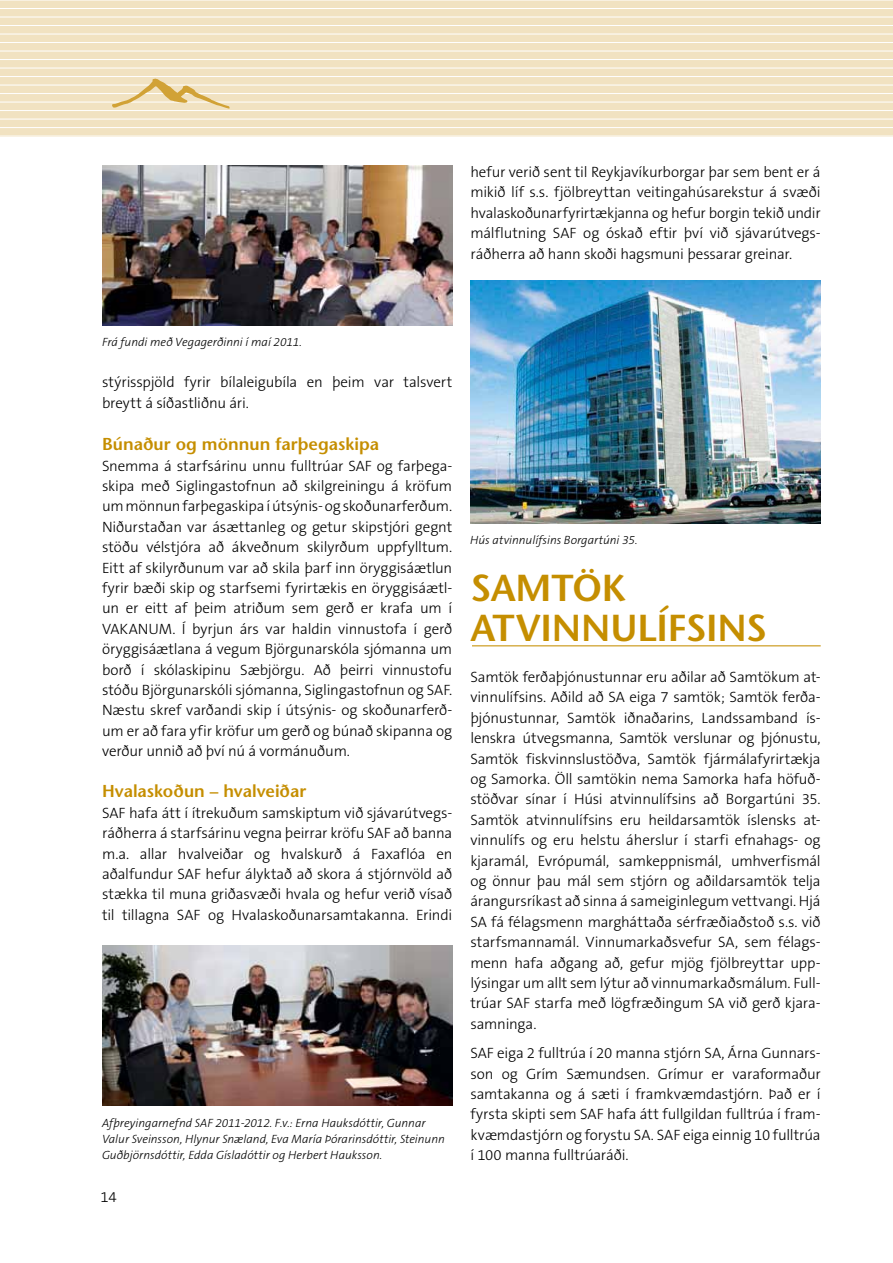
<style>
.page{position:relative;width:893px;height:1263px;background:#fff}
.page>*{position:absolute;margin:0;border:0;box-sizing:border-box;transform-origin:0 0}
.t1{font:600 37.5px/40.5px "Stone Sans";letter-spacing:-.005em;color:#c58e00}
.t2{font:600 17.25px "Stone Sans";color:#c58e00}
.t3{font:300 15px/20.4px "The Sans B3";letter-spacing:-.01em;color:#000;text-align:justify}
.t4{font:italic 300 12px/15.9px "The Sans B3";color:#000}
</style>
<div class="page">
<div style="left:0;top:0;width:893px;height:136px;background:#f1e2c1"></div>
<hr style="left:0;top:0;width:893px;height:1px;background:#fff">
<hr style="left:0;top:8px;width:893px;height:1px;background:#fff">
<hr style="left:0;top:17px;width:893px;height:1px;background:#fff">
<hr style="left:0;top:25px;width:893px;height:1px;background:#fff">
<hr style="left:0;top:34px;width:893px;height:1px;background:#fff">
<hr style="left:0;top:42px;width:893px;height:1px;background:#fff">
<hr style="left:0;top:51px;width:893px;height:1px;background:#fff">
<hr style="left:0;top:59px;width:893px;height:1px;background:#fff">
<hr style="left:0;top:68px;width:893px;height:1px;background:#fff">
<hr style="left:0;top:76px;width:893px;height:1px;background:#fff">
<hr style="left:0;top:85px;width:893px;height:1px;background:#fff">
<hr style="left:0;top:93px;width:893px;height:1px;background:#fff">
<hr style="left:0;top:102px;width:893px;height:1px;background:#fff">
<hr style="left:0;top:110px;width:893px;height:1px;background:#fff">
<hr style="left:0;top:119px;width:893px;height:1px;background:#fff">
<hr style="left:0;top:127px;width:893px;height:1px;background:#fff">
<svg style="left:112px;top:78px;width:118px;height:31px"></svg>
<img style="left:102px;top:166px;width:350px;height:159px">
<img style="left:102px;top:945px;width:350px;height:161px">
<img style="left:471px;top:281px;width:350px;height:242px">
<hr style="left:472px;top:645px;width:349px;height:1px;background:#c58e00">
<p class="t3" style="left:470px;top:162px;width:352px">hefur verið sent til Reykjavíkurborgar þar sem bent er á mikið líf s.s. fjölbreyttan veitingahúsarekstur á svæði hvalaskoðunarfyrirtækjanna og hefur borgin tekið undir málflutning SAF og óskað eftir því við sjávarútvegs&shy;ráðherra að hann skoði hagsmuni þessarar greinar.</p>
<p class="t4" style="left:102px;top:335px;width:201px">Frá fundi með Vegagerðinni í maí 2011.</p>
<p class="t3" style="left:102px;top:373px;width:352px">stýrisspjöld fyrir bílaleigubíla en þeim var talsvert breytt á síðastliðnu ári.</p>
<p class="t2" style="left:102px;top:434px;width:279px">Búnaður og mönnun farþegaskipa</p>
<p class="t3" style="left:102px;top:456px;width:352px">Snemma á starfsárinu unnu fulltrúar SAF og farþega&shy;skipa með Siglingastofnun að skilgreiningu á kröfum um mönnun farþegaskipa í útsýnis- og skoðunarferðum.<br>Niðurstaðan var ásættanleg og getur skipstjóri gegnt stöðu vélstjóra að ákveðnum skilyrðum uppfylltum.<br>Eitt af skilyrðunum var að skila þarf inn öryggisáætlun fyrir bæði skip og starfsemi fyrirtækis en öryggisáætl&shy;un er eitt af þeim atriðum sem gerð er krafa um í VAKANUM. Í byrjun árs var haldin vinnustofa í gerð öryggisáætlana á vegum Björgunarskóla sjómanna um borð í skólaskipinu Sæbjörgu. Að þeirri vinnustofu stóðu Björgunarskóli sjómanna, Siglingastofnun og SAF.<br>Næstu skref varðandi skip í útsýnis- og skoðunarferð&shy;um er að fara yfir kröfur um gerð og búnað skipanna og verður unnið að því nú á vormánuðum.</p>
<p class="t2" style="left:102px;top:781px;width:206px">Hvalaskoðun – hvalveiðar</p>
<p class="t3" style="left:102px;top:803px;width:352px">SAF hafa átt í ítrekuðum samskiptum við sjávarútvegs&shy;ráðherra á starfsárinu vegna þeirrar kröfu SAF að banna m.a. allar hvalveiðar og hvalskurð á Faxaflóa en aðalfundur SAF hefur ályktað að skora á stjórnvöld að stækka til muna griðasvæði hvala og hefur verið vísað til tillagna SAF og Hvalaskoðunarsamtakanna. Erindi</p>
<p class="t4" style="left:102px;top:1116px;width:344px">Afþreyingarnefnd SAF 2011-2012. F.v.: Erna Hauksdóttir, Gunnar<br>Valur Sveinsson, Hlynur Snæland, Eva María Þórarinsdóttir, Steinunn<br>Guðbjörnsdóttir, Edda Gísladóttir og Herbert Hauksson.</p>
<p class="t3" style="left:101px;top:1187px;width:18px">14</p>
<p class="t4" style="left:470px;top:532px;width:169px">Hús atvinnulífsins Borgartúni 35.</p>
<h1 class="t1" style="left:470px;top:567px;width:298px">SAMTÖK<br>ATVINNULÍFSINS</h1>
<p class="t3" style="left:470px;top:667px;width:352px">Samtök ferðaþjónustunnar eru aðilar að Samtökum at&shy;vinnulífsins. Aðild að SA eiga 7 samtök; Samtök ferða&shy;þjónustunnar, Samtök iðnaðarins, Landssamband ís&shy;lenskra útvegsmanna, Samtök verslunar og þjónustu, Samtök fiskvinnslustöðva, Samtök fjármálafyrirtækja og Samorka. Öll samtökin nema Samorka hafa höfuð&shy;stöðvar sínar í Húsi atvinnulífsins að Borgartúni 35.<br>Samtök atvinnulífsins eru heildarsamtök íslensks at&shy;vinnulífs og eru helstu áherslur í starfi efnahags- og kjaramál, Evrópumál, samkeppnismál, umhverfismál og önnur þau mál sem stjórn og aðildarsamtök telja árangursríkast að sinna á sameiginlegum vettvangi. Hjá SA fá félagsmenn margháttaða sérfræðiaðstoð s.s. við starfsmannamál. Vinnumarkaðsvefur SA, sem félags&shy;menn hafa aðgang að, gefur mjög fjölbreyttar upp&shy;lýsingar um allt sem lýtur að vinnumarkaðsmálum. Full&shy;trúar SAF starfa með lögfræðingum SA við gerð kjara&shy;samninga.</p>
<p class="t3" style="left:470px;top:1043px;width:352px">SAF eiga 2 fulltrúa í 20 manna stjórn SA, Árna Gunnars&shy;son og Grím Sæmundsen. Grímur er varaformaður samtakanna og á sæti í framkvæmdastjórn. Það er í fyrsta skipti sem SAF hafa átt fullgildan fulltrúa í fram&shy;kvæmdastjórn og forystu SA. SAF eiga einnig 10 fulltrúa í 100 manna fulltrúaráði.</p>
</div>
